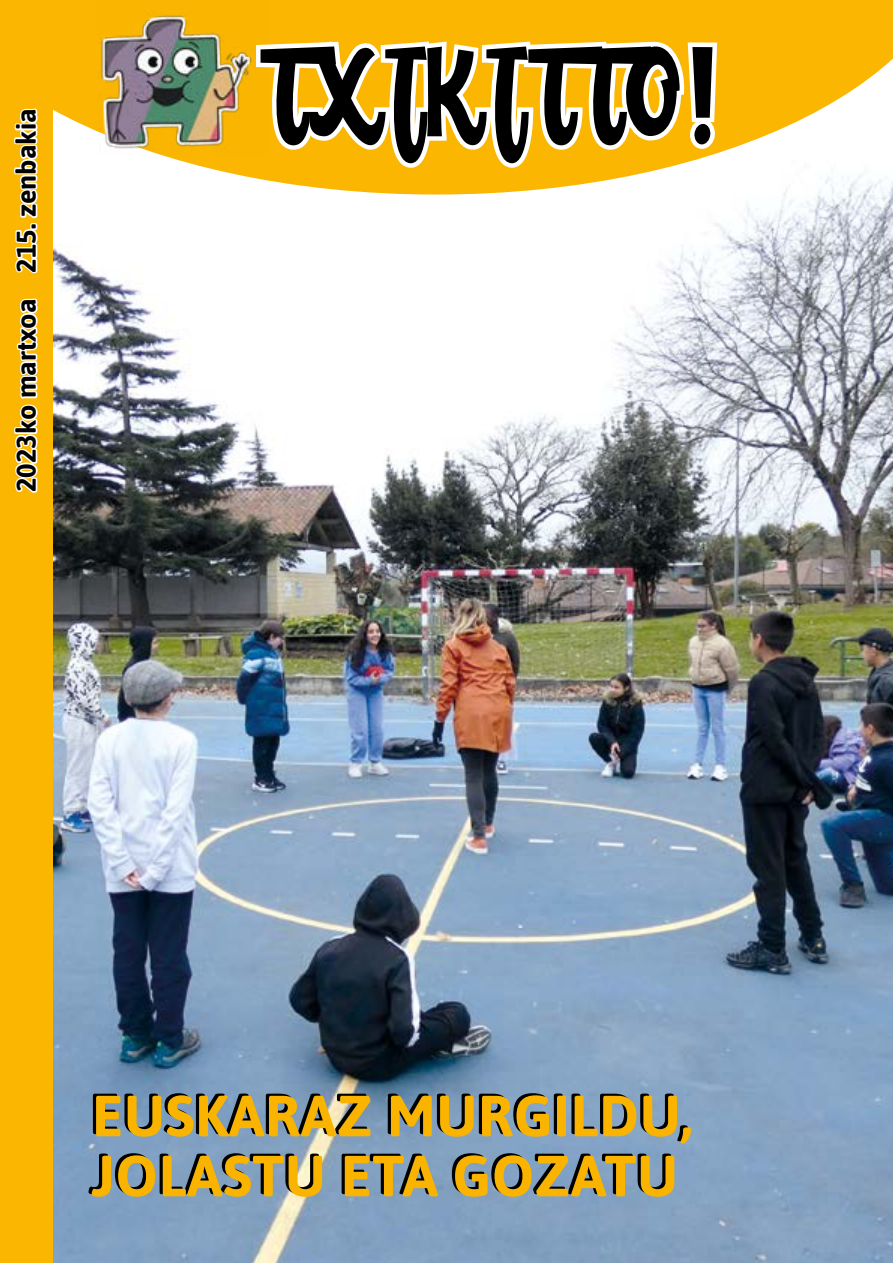
<style>
.page{position:relative;width:893px;height:1263px;background:#fff}
.page>*{position:absolute;margin:0;border:0;box-sizing:border-box;transform-origin:0 0}
.t1{font:129px "Childish Free";color:#000}
.t2{font:700 57.75px/60px "Asap";letter-spacing:.01em;color:#fab400}
.t3{font:700 27px "Asap";color:#000}
</style>
<div class="page">
<img style="left:53px;top:195px;width:840px;height:1068px">
<svg style="left:53px;top:0;width:840px;height:195px;fill:#fab600"></svg>
<svg style="left:252px;top:36px;width:470px;height:136px"></svg>
<div style="left:0;top:0;width:53px;height:1263px;background:#fab600"></div>
<img style="left:98px;top:0;width:170px;height:155px">
<svg style="left:14px;top:298px;width:24px;height:195px"></svg>
<svg style="left:14px;top:108px;width:24px;height:166px"></svg>
<p class="t3" style="left:7px;top:492px;width:385px;rotate:-90deg">2023ko martxoa 215. zenbakia</p>
<h1 class="t1" style="left:254px;top:46px;width:466px">TXIKITTO!</h1>
<p class="t2" style="left:92px;top:1083px;width:602px">EUSKARAZ MURGILDU,<br>JOLASTU ETA GOZATU</p>
</div>
